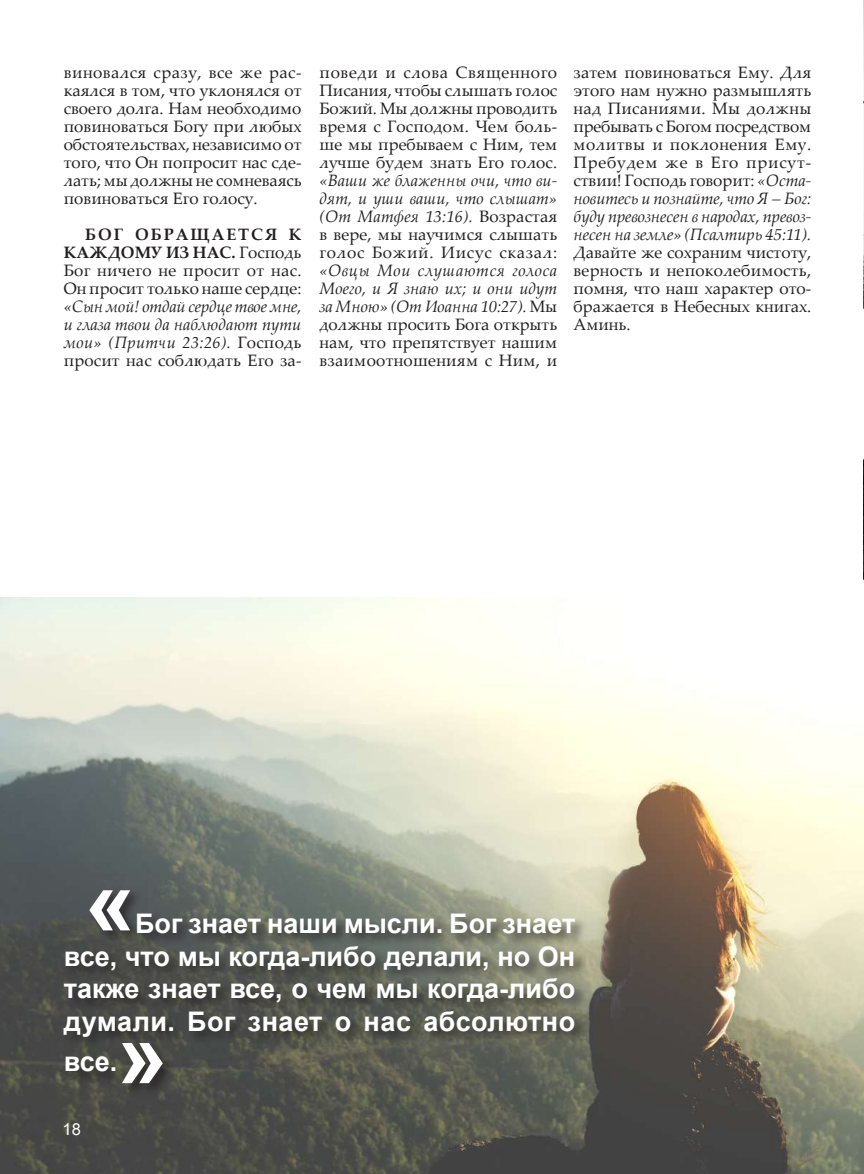
<style>
.page{position:relative;width:864px;height:1174px;background:#fff}
.page>*{position:absolute;margin:0;border:0;box-sizing:border-box;transform-origin:0 0}
.t1{font:700 90px "Arial";color:#fff}
.t2{font:700 27px/32.4px "Arial";color:#fff;text-align:justify}
.t3{font:16.5px/18px "Palatino Linotype";color:#231f20;text-align:justify}
.t4{font:italic 16.5px/18px "Palatino Linotype";color:#231f20;text-align:justify}
.t5{font:16.5px "Arial";color:#fff}
.s1{font-weight:700}
.s2{font-style:normal}
.s3{font-style:italic}
</style>
<div class="page">
<img style="left:0;top:598px;width:862px;height:575px">
<div style="left:62px;top:887px;width:526px;height:210px;background:#231f20;opacity:.75"></div>
<p class="t3" style="left:64px;top:63px;width:239px">виновался сразу, все же рас&shy;каялся в том, что уклонялся от своего долга. Нам необходимо повиноваться Богу при любых обстоятельствах, независимо от того, что Он попросит нас сде&shy;лать; мы должны не сомневаясь повиноваться Его голосу.</p>
<p class="t3" style="left:64px;top:225px;width:239px;text-indent:21px"><span class="s1">БОГ ОБРАЩАЕТСЯ К КАЖДОМУ ИЗ НАС.</span> Господь Бог ничего не просит от нас.<br>Он просит только наше сердце:</p>
<p class="t4" style="left:64px;top:297px;width:239px">«Сын мой! отдай сердце твое мне, и глаза твои да наблюдают пути мои» (Притчи 23:26). <span class="s2">Господь просит нас соблюдать Его за-</span></p>
<p class="t3" style="left:319px;top:63px;width:239px">поведи и слова Священного Писания, чтобы слышать голос Божий. Мы должны проводить время с Господом. Чем боль&shy;ше мы пребываем с Ним, тем лучше будем знать Его голос.</p>
<p class="t4" style="left:319px;top:171px;width:239px">«Ваши же блаженны очи, что ви&shy;дят, и уши ваши, что слышат» (От Матфея 13:16). <span class="s2">Возрастая в вере, мы научимся слышать голос Божий. Иисус сказал:</span></p>
<p class="t3" style="left:319px;top:261px;width:239px"><span class="s3">«Овцы Мои слушаются голоса Моего, и Я знаю их; и они идут за Мною» (От Иоанна 10:27).</span> Мы должны просить Бога открыть нам, что препятствует нашим взаимоотношениям с Ним, и</p>
<p class="t3" style="left:573px;top:63px;width:239px">затем повиноваться Ему. Для этого нам нужно размышлять над Писаниями. Мы должны пребывать с Богом посредством молитвы и поклонения Ему.<br>Пребудем же в Его присут&shy;ствии! Господь говорит: <span class="s3">«Оста&shy;новитесь и познайте, что Я – Бог: буду превознесен в народах, превоз&shy;несен на земле» (Псалтирь 45:11).</span></p>
<p class="t3" style="left:573px;top:243px;width:239px">Давайте же сохраним чистоту, верность и непоколебимость, помня, что наш характер ото&shy;бражается в Небесных книгах.<br>Аминь.</p>
<h1 class="t1" style="left:85px;top:842px;width:52px">«</h1>
<h2 class="t2" style="left:64px;top:908px;width:512px;text-indent:71px">Бог знает наши мысли. Бог знает все, что мы когда-либо делали, но Он также знает все, о чем мы когда-либо думали. Бог знает о нас абсолютно</h2>
<h2 class="t2" style="left:64px;top:1046px;width:55px">все.</h2>
<h1 class="t1" style="left:117px;top:994px;width:52px">»</h1>
<p class="t5" style="left:62px;top:1117px;width:20px">18</p>
</div>
